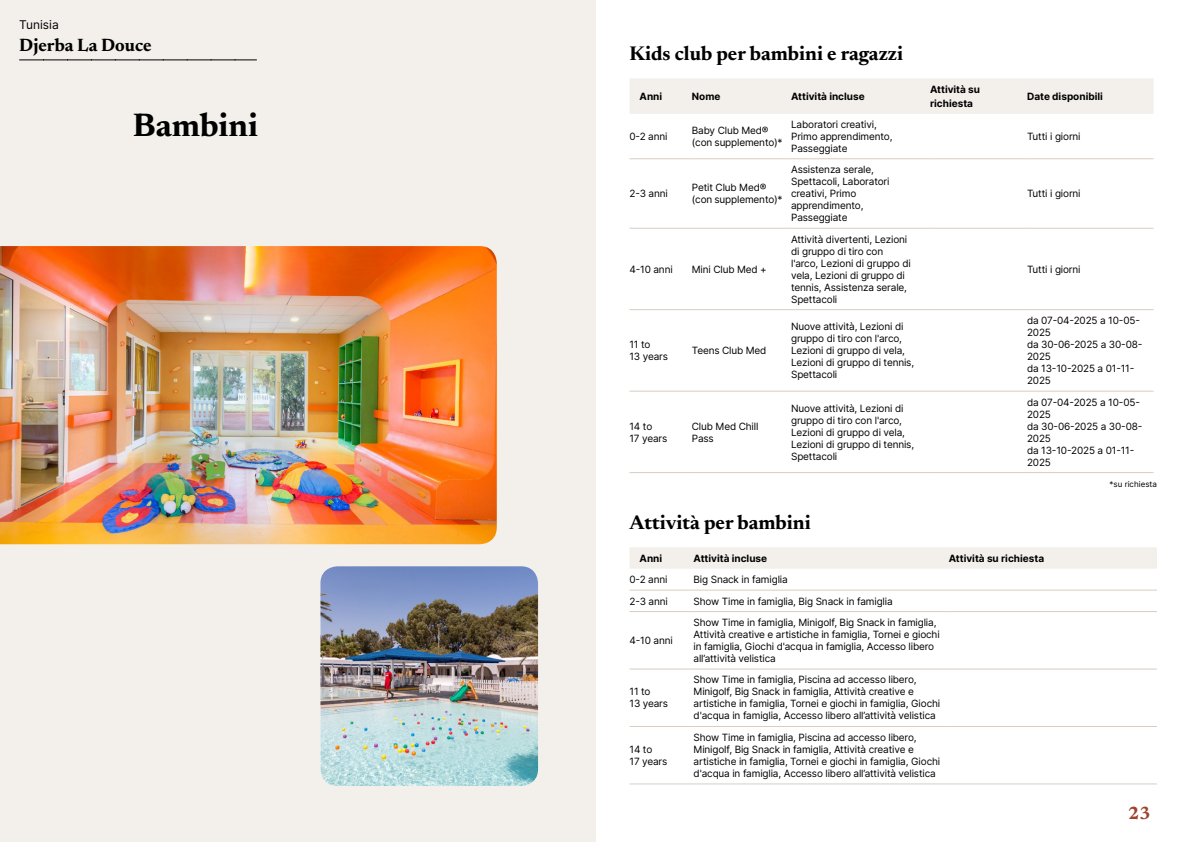
<style>
.page{position:relative;width:1191px;height:842px;background:#fff}
.page>*{position:absolute;margin:0;border:0;box-sizing:border-box;transform-origin:0 0}
.t1{font:700 33px "Newsreader 24 pt";color:#000}
.t2{font:700 20px "Newsreader 24 pt";color:#000}
.t3{font:700 18px "Newsreader 24 pt";color:#000}
.t4{font:700 18px "Newsreader 24 pt";color:#9d432c}
.t5{font:12px "Inter";color:#000}
.t6{font:10px/12px "Inter";letter-spacing:-.015em;color:#000}
.t7{font:700 10px/14px "Inter";color:#000}
.t8{font:8px "Inter";color:#000}
</style>
<div class="page">
<div style="left:0;top:0;width:595px;height:842px;background:#f3f0ec"></div>
<img style="left:0;top:246px;width:497px;height:298px">
<img style="left:320px;top:566px;width:218px;height:220px">
<svg style="left:20px;top:60px;width:236px;height:1px"></svg>
<div style="left:630px;top:78px;width:523px;height:36px;background:#f3f0ec"></div>
<hr style="left:629px;top:158px;width:63px;height:1px;background:#d7cdc1">
<hr style="left:692px;top:158px;width:99px;height:1px;background:#d7cdc1">
<hr style="left:791px;top:158px;width:139px;height:1px;background:#d7cdc1">
<hr style="left:930px;top:158px;width:97px;height:1px;background:#d7cdc1">
<hr style="left:1027px;top:158px;width:126px;height:1px;background:#d7cdc1">
<hr style="left:629px;top:228px;width:63px;height:1px;background:#d7cdc1">
<hr style="left:692px;top:228px;width:99px;height:1px;background:#d7cdc1">
<hr style="left:791px;top:228px;width:139px;height:1px;background:#d7cdc1">
<hr style="left:930px;top:228px;width:97px;height:1px;background:#d7cdc1">
<hr style="left:1027px;top:228px;width:126px;height:1px;background:#d7cdc1">
<hr style="left:629px;top:309px;width:63px;height:1px;background:#d7cdc1">
<hr style="left:692px;top:309px;width:99px;height:1px;background:#d7cdc1">
<hr style="left:791px;top:309px;width:139px;height:1px;background:#d7cdc1">
<hr style="left:930px;top:309px;width:97px;height:1px;background:#d7cdc1">
<hr style="left:1027px;top:309px;width:126px;height:1px;background:#d7cdc1">
<hr style="left:629px;top:391px;width:63px;height:1px;background:#d7cdc1">
<hr style="left:692px;top:391px;width:99px;height:1px;background:#d7cdc1">
<hr style="left:791px;top:391px;width:139px;height:1px;background:#d7cdc1">
<hr style="left:930px;top:391px;width:97px;height:1px;background:#d7cdc1">
<hr style="left:1027px;top:391px;width:126px;height:1px;background:#d7cdc1">
<hr style="left:629px;top:472px;width:63px;height:1px;background:#d7cdc1">
<hr style="left:692px;top:472px;width:99px;height:1px;background:#d7cdc1">
<hr style="left:791px;top:472px;width:139px;height:1px;background:#d7cdc1">
<hr style="left:930px;top:472px;width:97px;height:1px;background:#d7cdc1">
<hr style="left:1027px;top:472px;width:126px;height:1px;background:#d7cdc1">
<div style="left:630px;top:547px;width:527px;height:22px;background:#f3f0ec"></div>
<hr style="left:629px;top:590px;width:64px;height:1px;background:#d7cdc1">
<hr style="left:693px;top:590px;width:255px;height:1px;background:#d7cdc1">
<hr style="left:948px;top:590px;width:209px;height:1px;background:#d7cdc1">
<hr style="left:629px;top:611px;width:64px;height:1px;background:#d7cdc1">
<hr style="left:693px;top:611px;width:255px;height:1px;background:#d7cdc1">
<hr style="left:948px;top:611px;width:209px;height:1px;background:#d7cdc1">
<hr style="left:629px;top:668px;width:64px;height:1px;background:#d7cdc1">
<hr style="left:693px;top:668px;width:255px;height:1px;background:#d7cdc1">
<hr style="left:948px;top:668px;width:209px;height:1px;background:#d7cdc1">
<hr style="left:629px;top:726px;width:64px;height:1px;background:#d7cdc1">
<hr style="left:693px;top:726px;width:255px;height:1px;background:#d7cdc1">
<hr style="left:948px;top:726px;width:209px;height:1px;background:#d7cdc1">
<hr style="left:629px;top:783px;width:64px;height:1px;background:#d7cdc1">
<hr style="left:693px;top:783px;width:255px;height:1px;background:#d7cdc1">
<hr style="left:948px;top:783px;width:209px;height:1px;background:#d7cdc1">
<p class="t5" style="left:19px;top:15px;width:41px">Tunisia</p>
<h3 class="t3" style="left:19px;top:32px;width:134px">Djerba La Douce</h3>
<h1 class="t1" style="left:133px;top:101px;width:127px">Bambini</h1>
<h2 class="t2" style="left:629px;top:39px;width:275px">Kids club per bambini e ragazzi</h2>
<p class="t7" style="left:639px;top:89px;width:24px">Anni</p>
<p class="t7" style="left:692px;top:89px;width:30px">Nome</p>
<p class="t7" style="left:791px;top:89px;width:75px">Attività incluse</p>
<p class="t7" style="left:930px;top:82px;width:52px">Attività su richiesta</p>
<p class="t7" style="left:1027px;top:89px;width:77px">Date disponibili</p>
<p class="t6" style="left:629px;top:130px;width:40px">0-2 anni</p>
<p class="t6" style="left:692px;top:124px;width:92px">Baby Club Med® (con supplemento)*</p>
<p class="t6" style="left:791px;top:118px;width:103px">Laboratori creativi,<br>Primo apprendimento,<br>Passeggiate</p>
<p class="t6" style="left:1027px;top:130px;width:55px">Tutti i giorni</p>
<p class="t6" style="left:629px;top:187px;width:40px">2-3 anni</p>
<p class="t6" style="left:692px;top:181px;width:92px">Petit Club Med® (con supplemento)*</p>
<p class="t6" style="left:629px;top:263px;width:45px">4-10 anni</p>
<p class="t6" style="left:692px;top:263px;width:76px">Mini Club Med +</p>
<p class="t6" style="left:629px;top:338px;width:40px">11 to<br>13 years</p>
<p class="t6" style="left:692px;top:344px;width:76px">Teens Club Med</p>
<p class="t6" style="left:791px;top:163px;width:100px">Assistenza serale,<br>Spettacoli, Laboratori creativi, Primo apprendimento,<br>Passeggiate</p>
<p class="t6" style="left:791px;top:233px;width:121px">Attività divertenti, Lezioni di gruppo di tiro con l'arco, Lezioni di gruppo di vela, Lezioni di gruppo di tennis, Assistenza serale,<br>Spettacoli</p>
<p class="t6" style="left:1027px;top:187px;width:55px">Tutti i giorni</p>
<p class="t6" style="left:1027px;top:263px;width:55px">Tutti i giorni</p>
<p class="t6" style="left:791px;top:320px;width:125px">Nuove attività, Lezioni di gruppo di tiro con l'arco,<br>Lezioni di gruppo di vela,<br>Lezioni di gruppo di tennis,<br>Spettacoli</p>
<p class="t6" style="left:1027px;top:314px;width:117px">da 07-04-2025 a 10-05-<br>2025<br>da 30-06-2025 a 30-08-<br>2025<br>da 13-10-2025 a 01-11-<br>2025</p>
<p class="t6" style="left:791px;top:402px;width:125px">Nuove attività, Lezioni di gruppo di tiro con l'arco,<br>Lezioni di gruppo di vela,<br>Lezioni di gruppo di tennis,<br>Spettacoli</p>
<p class="t6" style="left:1027px;top:396px;width:117px">da 07-04-2025 a 10-05-<br>2025<br>da 30-06-2025 a 30-08-<br>2025<br>da 13-10-2025 a 01-11-<br>2025</p>
<p class="t8" style="left:1109px;top:478px;width:49px">*su richiesta</p>
<h2 class="t2" style="left:629px;top:508px;width:183px">Attività per bambini</h2>
<p class="t7" style="left:639px;top:551px;width:24px">Anni</p>
<p class="t7" style="left:693px;top:551px;width:75px">Attività incluse</p>
<p class="t7" style="left:948px;top:551px;width:97px">Attività su richiesta</p>
<p class="t6" style="left:629px;top:573px;width:40px">0-2 anni</p>
<p class="t6" style="left:693px;top:573px;width:96px">Big Snack in famiglia</p>
<p class="t6" style="left:629px;top:595px;width:40px">2-3 anni</p>
<p class="t6" style="left:693px;top:595px;width:201px">Show Time in famiglia, Big Snack in famiglia</p>
<p class="t6" style="left:629px;top:634px;width:45px">4-10 anni</p>
<p class="t6" style="left:629px;top:420px;width:39px">14 to<br>17 years</p>
<p class="t6" style="left:692px;top:420px;width:68px">Club Med Chill<br>Pass</p>
<p class="t6" style="left:693px;top:616px;width:248px">Show Time in famiglia, Minigolf, Big Snack in famiglia, Attività creative e artistiche in famiglia, Tornei e giochi in famiglia, Giochi d'acqua in famiglia, Accesso libero all’attività velistica</p>
<p class="t6" style="left:629px;top:685px;width:40px">11 to<br>13 years</p>
<p class="t6" style="left:629px;top:743px;width:39px">14 to<br>17 years</p>
<p class="t6" style="left:693px;top:673px;width:248px">Show Time in famiglia, Piscina ad accesso libero, Minigolf, Big Snack in famiglia, Attività creative e artistiche in famiglia, Tornei e giochi in famiglia, Giochi d'acqua in famiglia, Accesso libero all’attività velistica</p>
<p class="t6" style="left:693px;top:731px;width:248px">Show Time in famiglia, Piscina ad accesso libero, Minigolf, Big Snack in famiglia, Attività creative e artistiche in famiglia, Tornei e giochi in famiglia, Giochi d'acqua in famiglia, Accesso libero all’attività velistica</p>
<h3 class="t4" style="left:1128px;top:800px;width:24px">23</h3>
</div>
